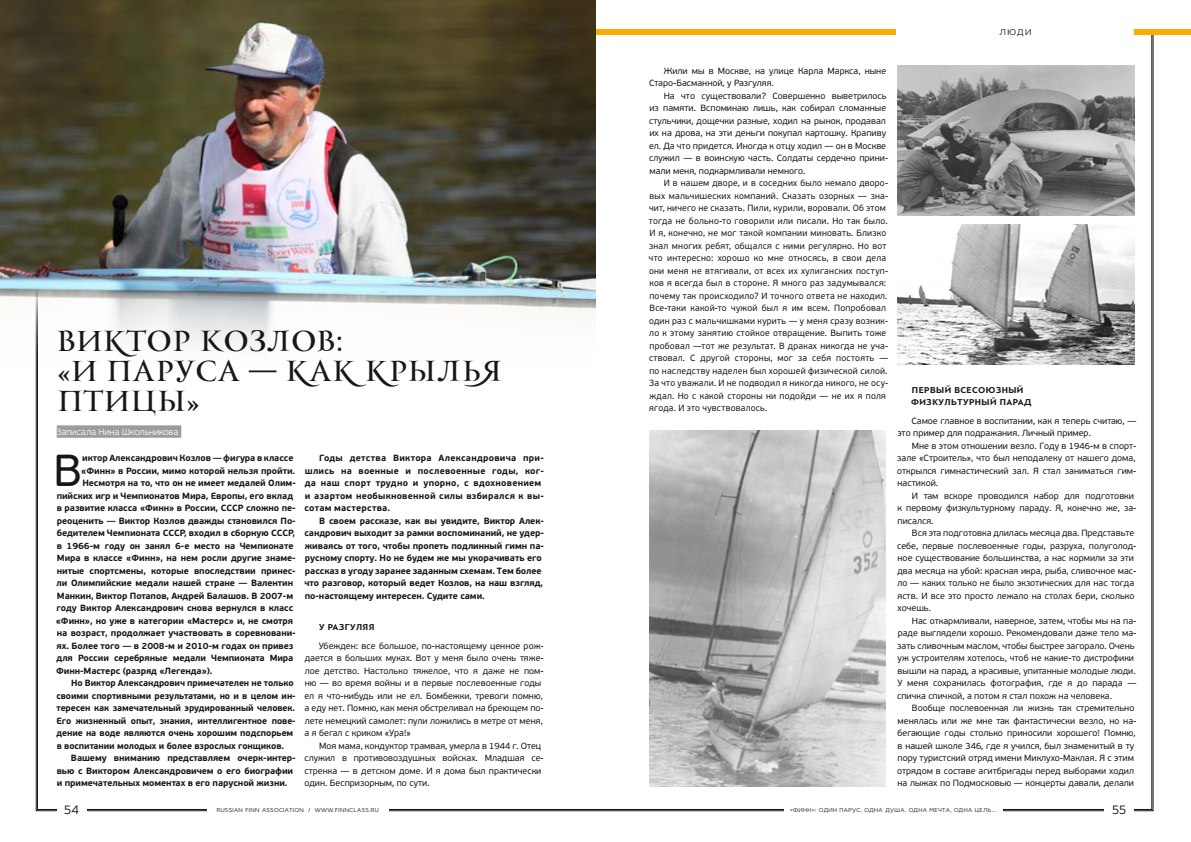
<style>
.page{position:relative;width:1191px;height:842px;background:#fff}
.page>*{position:absolute;margin:0;border:0;box-sizing:border-box;transform-origin:0 0}
.t1{font:44.7px "PF Beau Sans Pro";color:#181716}
.t2{font:28px/30px "PF Monumenta Pro";color:#181716}
.t3{font:300 13px "Idealist Sans";color:#181716}
.t4{font:300 9.6px "Idealist Sans";color:#fff;scale:.89 1}
.t5{font:9px/12.5px "PF Beau Sans Pro";color:#181716}
.t6{font:700 9px/12.5px "PF Beau Sans Pro";letter-spacing:-.01em;color:#181716}
.t7{font:9px/12.5px "PF Beau Sans Pro";letter-spacing:.025em;color:#181716}
.t8{font:700 9px/12.5px "PF Beau Sans Pro";letter-spacing:.025em;color:#181716}
.t9{font:700 9px/12.5px "PF Bague Sans Pro";letter-spacing:.05em;color:#181716}
.t10{font:300 9px "Idealist Sans";color:#181716}
.t11{font:300 6px "Idealist Sans";letter-spacing:.06em;color:#181716}
</style>
<div class="page">
<div style="left:0;top:29px;width:1191px;height:6px;background:#f8ad00"></div>
<div style="left:896px;top:25px;width:238px;height:14px;background:#fff"></div>
<img style="left:0;top:0;width:595px;height:374px">
<div style="left:57px;top:425px;width:124px;height:13px;background:#9c9c9d"></div>
<img style="left:897px;top:224px;width:237px;height:141px">
<img style="left:897px;top:65px;width:237px;height:151px">
<img style="left:649px;top:431px;width:236px;height:355px">
<h2 class="t2" style="left:57px;top:326px;width:464px">Виктор Козлов:<br>«И паруса — как крылья птицы»</h2>
<p class="t4" style="left:57px;top:425px;width:138px">Записала Нина Школьникова</p>
<h1 class="t1" style="left:53px;top:445px;width:30px">В</h1>
<p class="t6" style="left:82px;top:452px;width:213px">иктор Александрович Козлов — фигура в классе</p>
<p class="t6" style="left:81px;top:464px;width:215px">«Финн» в России, мимо которой нельзя пройти.</p>
<p class="t6" style="left:82px;top:477px;width:215px">Несмотря на то, что он не имеет медалей Олим-</p>
<p class="t6" style="left:57px;top:489px;width:238px">пийских игр и Чемпионатов Мира, Европы, его вклад</p>
<p class="t6" style="left:57px;top:502px;width:241px">в развитие класса «Финн» в России, СССР сложно пе-</p>
<p class="t6" style="left:57px;top:514px;width:241px">реоценить — Виктор Козлов дважды становился По-</p>
<p class="t6" style="left:57px;top:527px;width:240px">бедителем Чемпионата СССР, входил в сборную СССР,</p>
<p class="t6" style="left:57px;top:539px;width:238px">в 1966‑м году он занял 6‑е место на Чемпионате</p>
<p class="t6" style="left:57px;top:552px;width:240px">Мира в классе «Финн», на нем росли другие знаме-</p>
<p class="t6" style="left:57px;top:564px;width:241px">нитые спортсмены, которые впоследствии принес-</p>
<p class="t6" style="left:57px;top:577px;width:238px">ли Олимпийские медали нашей стране — Валентин</p>
<p class="t6" style="left:57px;top:589px;width:238px">Манкин, Виктор Потапов, Андрей Балашов. В 2007‑м</p>
<p class="t6" style="left:57px;top:602px;width:238px">году Виктор Александрович снова вернулся в класс</p>
<p class="t6" style="left:56px;top:614px;width:239px">«Финн», но уже в категории «Мастерс» и, не смотря</p>
<p class="t6" style="left:57px;top:627px;width:241px">на возраст, продолжает участвовать в соревновани-</p>
<p class="t6" style="left:57px;top:639px;width:238px">ях. Более того — в 2008‑м и 2010‑м годах он привез</p>
<p class="t6" style="left:57px;top:652px;width:238px">для России серебряные медали Чемпионата Мира</p>
<p class="t6" style="left:56px;top:664px;width:158px">Финн-Мастерс (разряд «Легенда»).</p>
<p class="t6" style="left:71px;top:677px;width:224px">Но Виктор Александрович примечателен не только</p>
<p class="t6" style="left:56px;top:689px;width:241px">своими спортивными результатами, но и в целом ин-</p>
<p class="t6" style="left:56px;top:702px;width:240px">тересен как замечательный эрудированный человек.</p>
<p class="t6" style="left:57px;top:714px;width:241px">Его жизненный опыт, знания, интеллигентное пове-</p>
<p class="t6" style="left:57px;top:727px;width:238px">дение на воде являются очень хорошим подспорьем</p>
<p class="t6" style="left:57px;top:739px;width:229px">в воспитании молодых и более взрослых гонщиков.</p>
<p class="t6" style="left:71px;top:752px;width:226px">Вашему вниманию представляем очерк-интер-</p>
<p class="t6" style="left:57px;top:764px;width:238px">вью с Виктором Александровичем о его биографии</p>
<p class="t6" style="left:57px;top:777px;width:232px">и примечательных моментах в его парусной жизни.</p>
<p class="t8" style="left:304px;top:452px;width:241px;text-indent:15px">Годы детства Виктора Александровича при&shy;шлись на военные и послевоенные годы, ког&shy;да наш спорт трудно и упорно, с вдохновением и азартом необыкновенной силы взбирался к вы&shy;сотам мастерства.</p>
<p class="t6" style="left:304px;top:514px;width:241px;text-indent:15px">В своем рассказе, как вы увидите, Виктор Алек&shy;сандрович выходит за рамки воспоминаний, не удер&shy;живаясь от того, чтобы пропеть подлинный гимн па&shy;русному спорту. Но не будем же мы укорачивать его рассказ в угоду заранее заданным схемам. Тем более что разговор, который ведет Козлов, на наш взгляд, по‑настоящему интересен. Судите сами.</p>
<p class="t9" style="left:319px;top:621px;width:57px">У РАЗГУЛЯЯ</p>
<p class="t5" style="left:304px;top:639px;width:241px;text-indent:14px">Убежден: все большое, по‑настоящему ценное рож&shy;дается в больших муках. Вот у меня было очень тяже&shy;лое детство. Настолько тяжелое, что я даже не пом&shy;ню — во время войны и в первые послевоенные годы ел я что‑нибудь или не ел. Бомбежки, тревоги помню, а еду нет. Помню, как меня обстреливал на бреющем по&shy;лете немецкий самолет: пули ложились в метре от меня, а я бегал с криком «Ура!»</p>
<p class="t5" style="left:304px;top:739px;width:241px;text-indent:15px">Моя мама, кондуктор трамвая, умерла в 1944 г. Отец служил в противовоздушных войсках. Младшая се&shy;стренка — в детском доме. И я дома был практически один. Беспризорным, по сути.</p>
<p class="t10" style="left:999px;top:26px;width:33px">ЛЮДИ</p>
<p class="t5" style="left:649px;top:64px;width:238px;text-indent:15px">Жили мы в Москве, на улице Карла Маркса, ныне<br>Старо-Басманной, у Разгуляя.</p>
<p class="t5" style="left:649px;top:89px;width:241px;text-indent:15px">На что существовали? Совершенно выветрилось из памяти. Вспоминаю лишь, как собирал сломанные стульчики, дощечки разные, ходил на рынок, продавал их на дрова, на эти деньги покупал картошку. Крапиву ел. Да что придется. Иногда к отцу ходил — он в Москве служил — в воинскую часть. Солдаты сердечно прини&shy;мали меня, подкармливали немного.</p>
<p class="t7" style="left:649px;top:177px;width:241px;text-indent:15px">И в нашем дворе, и в соседних было немало дворо&shy;вых мальчишеских компаний. Сказать озорных — зна&shy;чит, ничего не сказать. Пили, курили, воровали. Об этом тогда не больно‑то говорили или писали. Но так было.<br>И я, конечно, не мог такой компании миновать. Близко знал многих ребят, общался с ними регулярно. Но вот что интересно: хорошо ко мне относясь, в свои дела они меня не втягивали, от всех их хулиганских поступ&shy;ков я всегда был в стороне. Я много раз задумывался: почему так происходило? И точного ответа не находил.<br>Все‑таки какой‑то чужой был я им всем. Попробовал один раз с мальчишками курить — у меня сразу возник&shy;ло к этому занятию стойкое отвращение. Выпить тоже пробовал —тот же результат. В драках никогда не уча&shy;ствовал. С другой стороны, мог за себя постоять — по наследству наделен был хорошей физической силой.<br>За что уважали. И не подводил я никогда никого, не осу&shy;ждал. Но с какой стороны ни подойди — не их я поля ягода. И это чувствовалось.</p>
<p class="t9" style="left:911px;top:383px;width:122px">ПЕРВЫЙ ВСЕСОЮЗНЫЙ<br>ФИЗКУЛЬТУРНЫЙ ПАРАД</p>
<p class="t5" style="left:897px;top:414px;width:240px;text-indent:14px">Самое главное в воспитании, как я теперь считаю, — это пример для подражания. Личный пример.</p>
<p class="t5" style="left:897px;top:439px;width:241px;text-align:justify;text-indent:15px">Мне в этом отношении везло. Году в 1946‑м в спорт&shy;зале «Строитель», что был неподалеку от нашего дома, открылся гимнастический зал. Я стал заниматься гим&shy;настикой.</p>
<p class="t5" style="left:897px;top:489px;width:240px;text-indent:14px">И там вскоре проводился набор для подготовки к первому физкультурному параду. Я, конечно же, за&shy;писался.</p>
<p class="t5" style="left:897px;top:527px;width:241px;text-indent:15px">Вся эта подготовка длилась месяца два. Представьте себе, первые послевоенные годы, разруха, полуголод&shy;ное существование большинства, а нас кормили за эти два месяца на убой: красная икра, рыба, сливочное мас&shy;ло — каких только не было экзотических для нас тогда яств. И все это просто лежало на столах бери, сколько хочешь.</p>
<p class="t5" style="left:897px;top:614px;width:241px;text-indent:15px">Нас откармливали, наверное, затем, чтобы мы на па&shy;раде выглядели хорошо. Рекомендовали даже тело ма&shy;зать сливочным маслом, чтобы быстрее загорало. Очень уж устроителям хотелось, чтоб не какие‑то дистрофики вышли на парад, а красивые, упитанные молодые люди.<br>У меня сохранилась фотография, где я до парада — спичка спичкой, а потом я стал похож на человека.</p>
<p class="t5" style="left:897px;top:702px;width:241px;text-indent:15px">Вообще послевоенная ли жизнь так стремительно менялась или же мне так фантастически везло, но на&shy;бегающие годы столько приносили хорошего! Помню, в нашей школе 346, где я учился, был знаменитый в ту пору туристский отряд имени Миклухо-Маклая. Я с этим отрядом в составе агитбригады перед выборами ходил на лыжах по Подмосковью — концерты давали, делали</p>
<h3 class="t3" style="left:64px;top:801px;width:16px">54</h3>
<h3 class="t3" style="left:1112px;top:801px;width:16px">55</h3>
<p class="t11" style="left:217px;top:805px;width:163px">RUSSIAN FINN ASSOCIATION / WWW.FINNCLASS.RU</p>
<p class="t11" style="left:790px;top:805px;width:208px">«ФИНН»: ОДИН ПАРУС, ОДНА ДУША, ОДНА МЕЧТА, ОДНА ЦЕЛЬ...</p>
</div>
